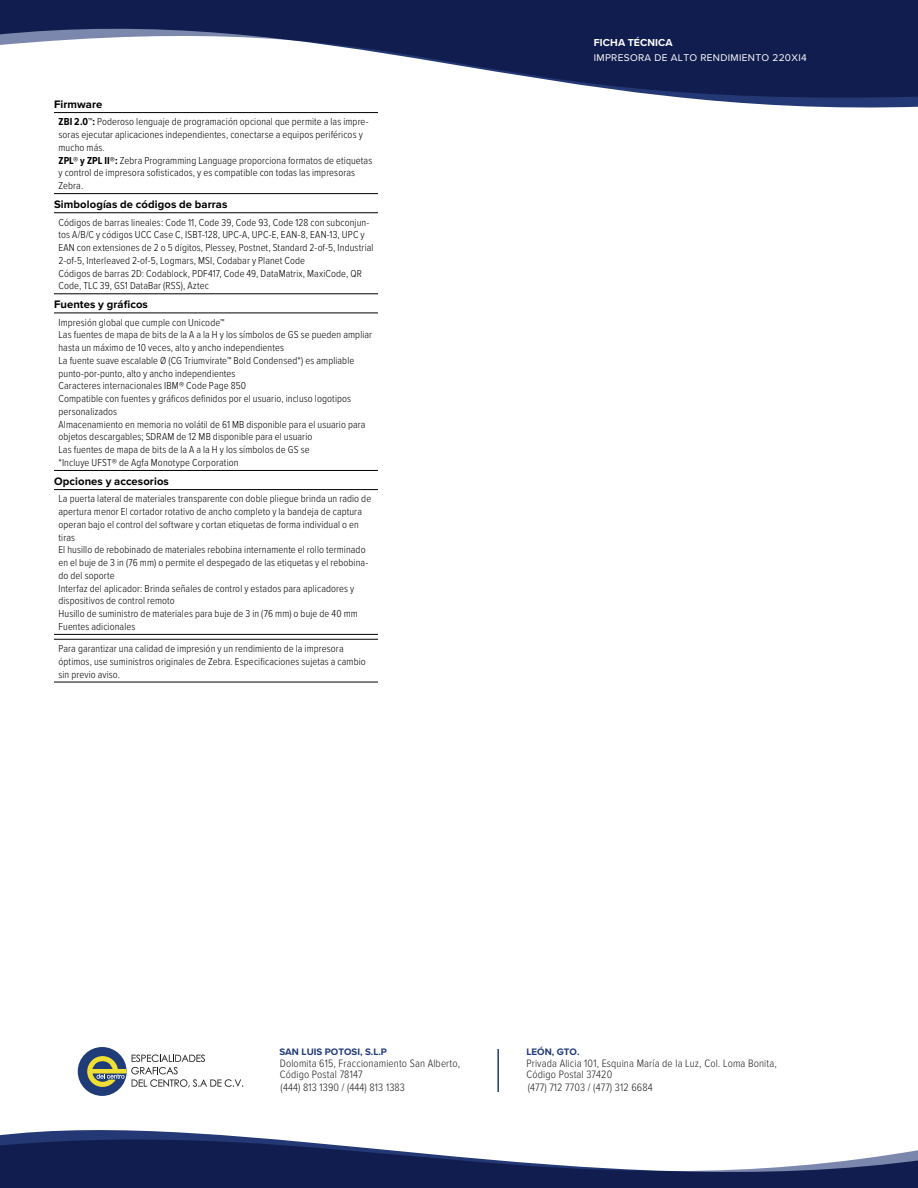
<style>
.page{position:relative;width:918px;height:1188px;background:#fff}
.page>*{position:absolute;margin:0;border:0;box-sizing:border-box;transform-origin:0 0}
.t1{font:700 11.25px "Proxima Nova";letter-spacing:.01em;color:#000}
.t2{font:300 11.1px/11.1px "Proxima Nova Cond";letter-spacing:.01em;color:#20231e}
.t3{font:300 10.5px/12.8px "Proxima Nova Cond";letter-spacing:.01em;color:#000}
.t4{font:700 10.5px "Proxima Nova";letter-spacing:.01em;color:#fff}
.t5{font:10.2px "Proxima Nova";letter-spacing:.03em;color:#fff}
.t6{font:700 9.75px "Proxima Nova";color:#1f3b78}
.s1{font-weight:700}
</style>
<div class="page">
<hr style="left:54px;top:193px;width:324px;height:1px;background:#000">
<hr style="left:54px;top:212px;width:324px;height:1px;background:#000">
<hr style="left:54px;top:294px;width:324px;height:1px;background:#000">
<hr style="left:54px;top:313px;width:324px;height:1px;background:#000">
<hr style="left:54px;top:470px;width:324px;height:1px;background:#000">
<hr style="left:54px;top:489px;width:324px;height:1px;background:#000">
<hr style="left:54px;top:634px;width:324px;height:1px;background:#000">
<hr style="left:54px;top:639px;width:324px;height:1px;background:#000">
<hr style="left:54px;top:682px;width:324px;height:1px;background:#000">
<svg style="left:54px;top:98px;width:864px;height:16px"></svg>
<svg style="left:0;top:0;width:918px;height:98px;fill:#111d4e"></svg>
<div style="left:47px;top:48px;width:240px;height:40px;background:#fff"></div>
<svg style="left:0;top:1130px;width:282px;height:10px;fill:#233874"></svg>
<svg style="left:0;top:1140px;width:918px;height:48px;fill:#111d4e"></svg>
<div style="left:78px;top:1047px;width:49px;height:49px;background:#1f3b78;border-radius:50%"></div>
<svg style="left:87px;top:1055px;width:156px;height:32px"></svg>
<hr style="left:497px;top:1049px;width:2px;height:43px;background:#1f3b78">
<p class="t1" style="left:54px;top:98px;width:50px">Firmware</p>
<p class="t3" style="left:58px;top:116px;width:315px"><span class="s1">ZBI 2.0™:</span> Poderoso lenguaje de programación opcional que permite a las impre&shy;soras ejecutar aplicaciones independientes, conectarse a equipos periféricos y mucho más.<br><span class="s1">ZPL® y ZPL II®:</span> Zebra Programming Language proporciona formatos de etiquetas y control de impresora sofisticados, y es compatible con todas las impresoras Zebra.</p>
<p class="t1" style="left:54px;top:198px;width:175px">Simbologías de códigos de barras</p>
<p class="t3" style="left:58px;top:216px;width:317px">Códigos de barras lineales: Code 11, Code 39, Code 93, Code 128 con subconjun&shy;tos A/B/C y códigos UCC Case C, ISBT-128, UPC-A, UPC-E, EAN-8, EAN-13, UPC y EAN con extensiones de 2 o 5 dígitos, Plessey, Postnet, Standard 2-of-5, Industrial 2-of-5, Interleaved 2-of-5, Logmars, MSI, Codabar y Planet Code<br>Códigos de barras 2D: Codablock, PDF417, Code 49, DataMatrix, MaxiCode, QR Code, TLC 39, GS1 DataBar (RSS), Aztec</p>
<p class="t1" style="left:54px;top:298px;width:95px">Fuentes y gráficos</p>
<p class="t3" style="left:58px;top:316px;width:315px">Impresión global que cumple con Unicode™<br>Las fuentes de mapa de bits de la A a la H y los símbolos de GS se pueden ampliar hasta un máximo de 10 veces, alto y ancho independientes<br>La fuente suave escalable Ø (CG Triumvirate™ Bold Condensed*) es ampliable punto-por-punto, alto y ancho independientes<br>Caracteres internacionales IBM® Code Page 850<br>Compatible con fuentes y gráficos definidos por el usuario, incluso logotipos personalizados<br>Almacenamiento en memoria no volátil de 61 MB disponible para el usuario para objetos descargables; SDRAM de 12 MB disponible para el usuario<br>Las fuentes de mapa de bits de la A a la H y los símbolos de GS se<br>*Incluye UFST® de Agfa Monotype Corporation</p>
<p class="t1" style="left:54px;top:475px;width:116px">Opciones y accesorios</p>
<p class="t3" style="left:58px;top:493px;width:314px">La puerta lateral de materiales transparente con doble pliegue brinda un radio de apertura menor El cortador rotativo de ancho completo y la bandeja de captura operan bajo el control del software y cortan etiquetas de forma individual o en tiras<br>El husillo de rebobinado de materiales rebobina internamente el rollo terminado en el buje de 3 in (76 mm) o permite el despegado de las etiquetas y el rebobina&shy;do del soporte<br>Interfaz del aplicador: Brinda señales de control y estados para aplicadores y dispositivos de control remoto<br>Husillo de suministro de materiales para buje de 3 in (76 mm) o buje de 40 mm Fuentes adicionales</p>
<p class="t3" style="left:58px;top:643px;width:309px">Para garantizar una calidad de impresión y un rendimiento de la impresora óptimos, use suministros originales de Zebra. Especificaciones sujetas a cambio sin previo aviso.</p>
<p class="t4" style="left:594px;top:35px;width:80px">FICHA TÉCNICA</p>
<p class="t5" style="left:594px;top:50px;width:215px">IMPRESORA DE ALTO RENDIMIENTO 220XI4</p>
<p class="t6" style="left:279px;top:1044px;width:109px">SAN LUIS POTOSI, S.L.P</p>
<p class="t2" style="left:280px;top:1058px;width:182px">Dolomita 615, Fraccionamiento San Alberto,<br>Código Postal 78147</p>
<p class="t2" style="left:281px;top:1082px;width:126px">(444) 813 1390 / (444) 813 1383</p>
<p class="t6" style="left:527px;top:1044px;width:54px">LEÓN, GTO.</p>
<p class="t2" style="left:528px;top:1082px;width:126px">(477) 712 7703 / (477) 312 6684</p>
<p class="t2" style="left:527px;top:1058px;width:252px">Privada Alicia 101, Esquina María de la Luz, Col. Loma Bonita,<br>Código Postal 37420</p>
</div>
